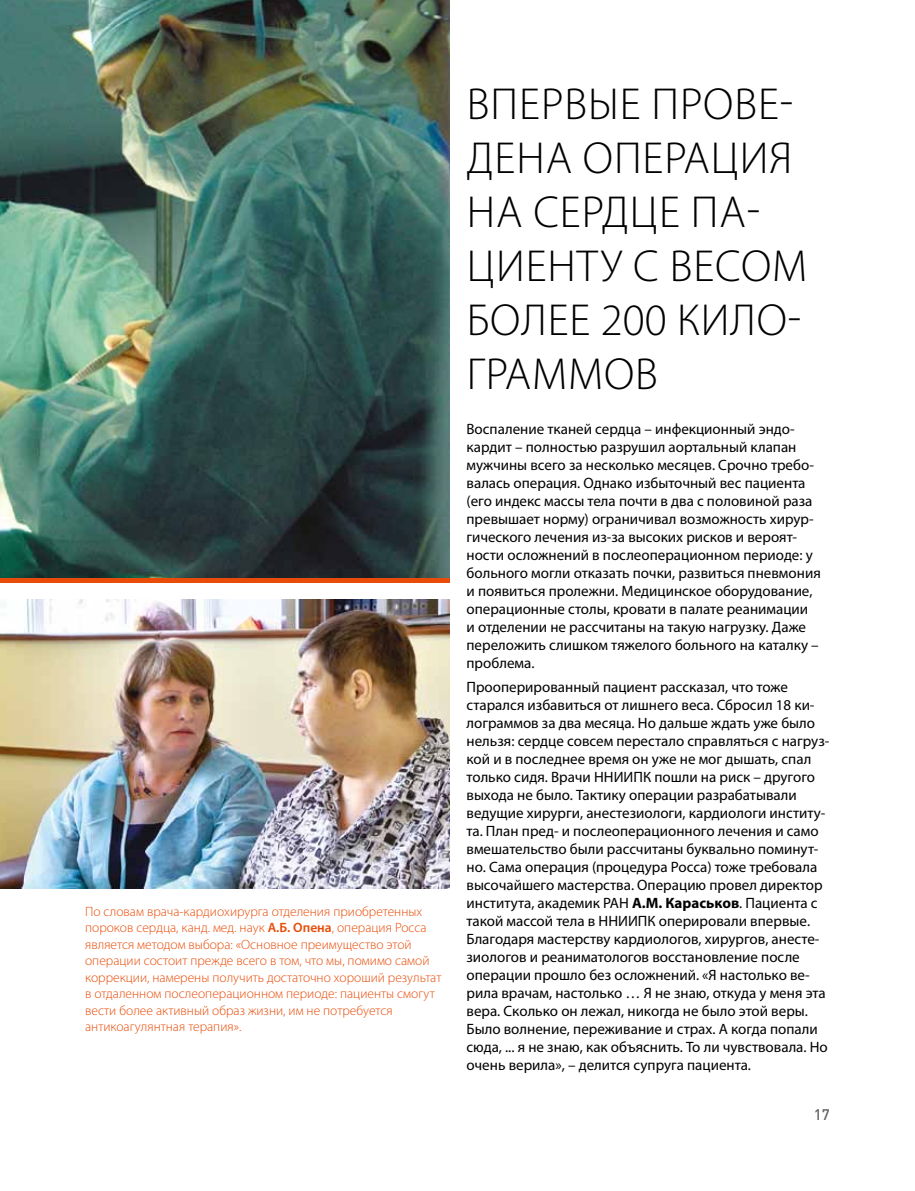
<style>
.page{position:relative;width:915px;height:1191px;background:#fff}
.page>*{position:absolute;margin:0;border:0;box-sizing:border-box;transform-origin:0 0}
.t1{font:300 45px/54px "Myriad Pro";letter-spacing:.11em;color:#000}
.t2{font:15px/18px "Myriad Pro";color:#000}
.t3{font:500 15px "DIN Cyr";color:#636262}
.t4{font:300 13.5px/16.5px "Myriad Pro";color:#e94c08}
.s1{font-weight:600}
.s2{font-weight:700}
</style>
<div class="page">
<img style="left:0;top:600px;width:449px;height:288px">
<img style="left:0;top:0;width:449px;height:578px">
<div style="left:0;top:578px;width:449px;height:5px;background:#e94c08"></div>
<p class="t4" style="left:85px;top:902px;width:358px">По словам врача-кардиохирурга отделения приобретенных пороков сердца, канд. мед. наук <span class="s1">А.Б. Опена</span>, операция Росса является методом выбора: «Основное преимущество этой операции состоит прежде всего в том, что мы, помимо самой коррекции, намерены получить достаточно хороший результат в отдаленном послеоперационном периоде: пациенты смогут вести более активный образ жизни, им не потребуется антикоагулянтная терапия».</p>
<h1 class="t1" style="left:467px;top:76px;width:336px">вп ервые п рове&shy;дена оп ерация на сердце па&shy;циенту с весом более 200 кило&shy;граммов</h1>
<p class="t2" style="left:466px;top:420px;width:356px">Воспаление тканей сердца – инфекционный эндо&shy;кардит – полностью разрушил аортальный клапан мужчины всего за несколько месяцев. Срочно требо&shy;валась операция. Однако избыточный вес пациента (его индекс массы тела почти в два с половиной раза превышает норму) ограничивал возможность хирур&shy;гического лечения из-за высоких рисков и вероят&shy;ности осложнений в послеоперационном периоде: у больного могли отказать почки, развиться пневмония и появиться пролежни. Медицинское оборудование, операционные столы, кровати в палате реанимации<br>и отделении не рассчитаны на такую нагрузку. Даже переложить слишком тяжелого больного на каталку – проблема.</p>
<p class="t2" style="left:466px;top:678px;width:364px">Прооперированный пациент рассказал, что тоже старался избавиться от лишнего веса. Сбросил 18 ки&shy;лограммов за два месяца. Но дальше ждать уже было нельзя: сердце совсем перестало справляться с нагруз&shy;кой и в последнее время он уже не мог дышать, спал только сидя. Врачи ННИИПК пошли на риск – другого выхода не было. Тактику операции разрабатывали ведущие хирурги, анестезиологи, кардиологи институ&shy;та. План пред- и послеоперационного лечения и само вмешательство были рассчитаны буквально поминут&shy;но. Сама операция (процедура Росса) тоже требовала высочайшего мастерства. Операцию провел директор института, академик РАН <span class="s2">А.М. Караськов</span>. Пациента с такой массой тела в ННИИПК оперировали впервые.<br>Благодаря мастерству кардиологов, хирургов, анесте&shy;зиологов и реаниматологов восстановление после операции прошло без осложнений. «Я настолько ве&shy;рила врачам, настолько … Я не знаю, откуда у меня эта вера. Сколько он лежал, никогда не было этой веры.<br>Было волнение, переживание и страх. А когда попали сюда, ... я не знаю, как объяснить. То ли чувствовала. Но очень верила», – делится супруга пациента.</p>
<p class="t3" style="left:813px;top:1105px;width:17px">17</p>
</div>
